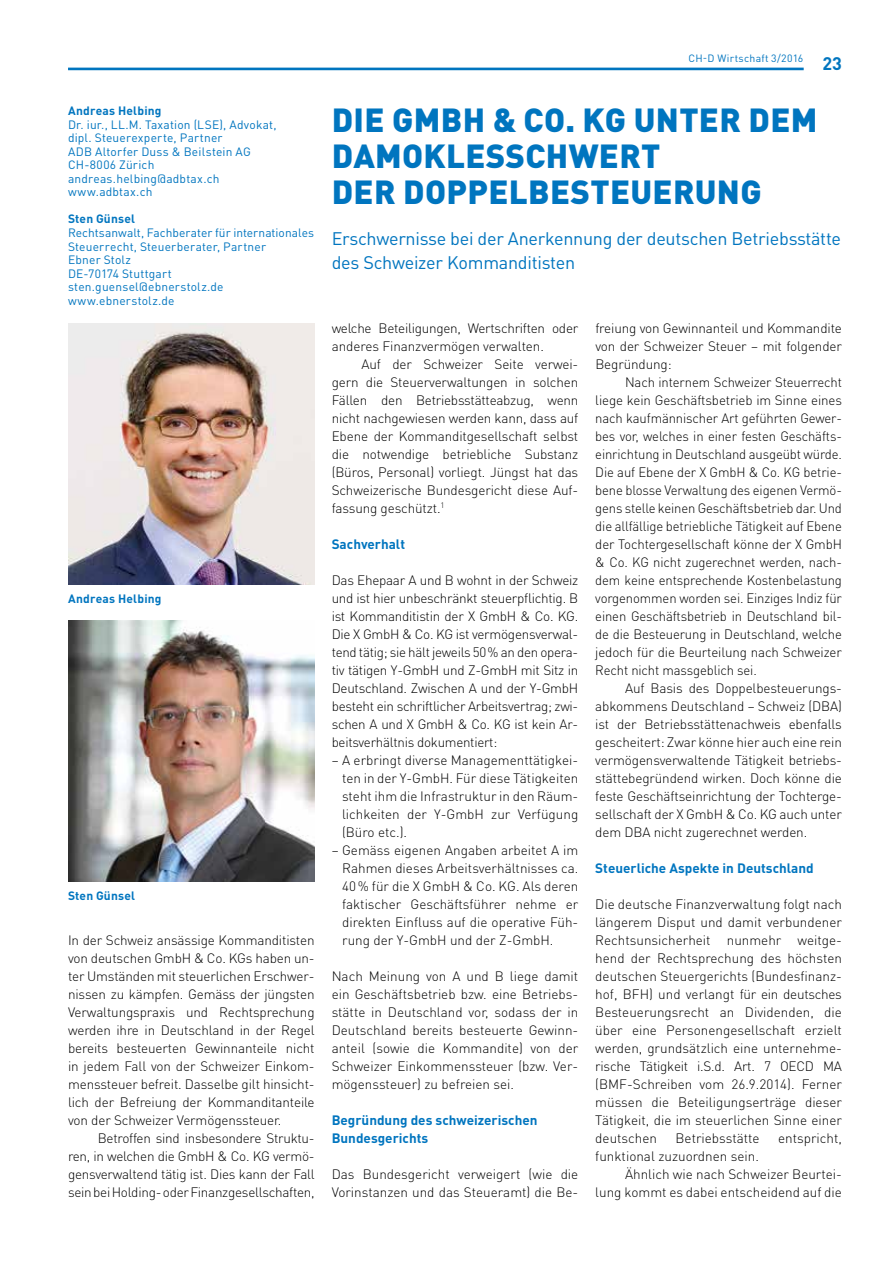
<style>
.page{position:relative;width:893px;height:1263px;background:#fff}
.page>*{position:absolute;margin:0;border:0;box-sizing:border-box;transform-origin:0 0}
.t1{font:900 33px/36px "DIN Pro";letter-spacing:.01em;color:#0075bf}
.t2{font:18px/24px "DIN Pro";letter-spacing:-.015em;color:#0075bf}
.t3{font:700 18px "DIN Pro";color:#0075bf}
.t4{font:300 13.5px/18px "DIN Pro";color:#000;text-align:justify}
.t5{font:700 13.5px/18px "DIN Pro";color:#0075bf}
.t6{font:300 13.5px/18px "DIN Pro";letter-spacing:-.02em;color:#000}
.t7{font:12px/13.5px "DIN Pro";letter-spacing:.015em;color:#0075bf}
.t8{font:700 12px "DIN Pro";letter-spacing:.015em;color:#0075bf}
.t9{font:10.5px "DIN Pro";letter-spacing:.03em;color:#0075bf}
</style>
<div class="page">
<hr style="left:68px;top:68px;width:736px;height:2px;background:#0075bf">
<img style="left:68px;top:323px;width:247px;height:262px">
<img style="left:68px;top:620px;width:247px;height:262px">
<p class="t8" style="left:68px;top:103px;width:95px">Andreas Helbing</p>
<p class="t7" style="left:68px;top:117px;width:210px">Dr. iur., LL.M. Taxation (LSE), Advokat, dipl. Steuerexperte, Partner<br>ADB Altorfer Duss &amp; Beilstein AG<br>CH-8006 Zürich andreas.helbing@adbtax.ch www.adbtax.ch</p>
<p class="t8" style="left:68px;top:211px;width:69px">Sten Günsel</p>
<p class="t7" style="left:68px;top:225px;width:248px">Rechtsanwalt, Fachberater für internationales<br>Steuerrecht, Steuerberater, Partner<br>Ebner Stolz<br>DE-70174 Stuttgart sten.guensel@ebnerstolz.de www.ebnerstolz.de</p>
<p class="t8" style="left:68px;top:590px;width:95px">Andreas Helbing</p>
<p class="t8" style="left:68px;top:887px;width:69px">Sten Günsel</p>
<p class="t4" style="left:68px;top:930px;width:248px">In der Schweiz ansässige Kommanditisten von deutschen GmbH &amp; Co. KGs haben un&shy;ter Umständen mit steuerlichen Erschwer&shy;nissen zu kämpfen. Gemäss der jüngsten Verwaltungspraxis und Rechtsprechung werden ihre in Deutschland in der Regel bereits besteuerten Gewinnanteile nicht in jedem Fall von der Schweizer Einkom&shy;menssteuer befreit. Dasselbe gilt hinsicht&shy;lich der Befreiung der Kommanditanteile von der Schweizer Vermögenssteuer.</p>
<p class="t4" style="left:68px;top:1128px;width:248px;text-indent:30px">Betroffen sind insbesondere Struktu&shy;ren, in welchen die GmbH &amp; Co. KG vermö&shy;gensverwaltend tätig ist. Dies kann der Fall sein bei Holding- oder Finanzgesellschaften,</p>
<p class="t9" style="left:688px;top:51px;width:117px">CH-D Wirtschaft 3/2016</p>
<h2 class="t3" style="left:822px;top:51px;width:21px">23</h2>
<h1 class="t1" style="left:332px;top:100px;width:487px">DIE GMBH &amp; CO. KG UNTER DEM<br>DAMOKLESSCHWERT<br>DER DOPPELBESTEUERUNG</h1>
<h2 class="t2" style="left:332px;top:225px;width:511px">Erschwernisse bei der Anerkennung der deutschen Betriebsstätte des Schweizer Kommanditisten</h2>
<p class="t6" style="left:332px;top:318px;width:248px">welche Beteiligungen, Wertschriften oder anderes Finanzvermögen verwalten.</p>
<p class="t4" style="left:332px;top:354px;width:248px;text-indent:30px">Auf der Schweizer Seite verwei&shy;gern die Steuerverwaltungen in solchen Fällen den Betriebsstätteabzug, wenn nicht nachgewiesen werden kann, dass auf Ebene der Kommanditgesellschaft selbst die notwendige betriebliche Substanz (Büros, Personal) vorliegt. Jüngst hat das Schweizerische Bundesgericht diese Auf&shy;fassung geschützt.<sup>1</sup></p>
<p class="t5" style="left:332px;top:534px;width:75px">Sachverhalt</p>
<p class="t4" style="left:332px;top:570px;width:248px">Das Ehepaar A und B wohnt in der Schweiz und ist hier unbeschränkt steuerpflichtig. B ist Kommanditistin der X GmbH &amp; Co. KG.<br>Die X GmbH &amp; Co. KG ist vermögensverwal&shy;tend tätig; sie hält jeweils 50% an den opera&shy;tiv tätigen Y-GmbH und Z-GmbH mit Sitz in Deutschland. Zwischen A und der Y-GmbH besteht ein schriftlicher Arbeitsvertrag; zwi&shy;schen A und X GmbH &amp; Co. KG ist kein Ar&shy;beitsverhältnis dokumentiert:</p>
<p class="t4" style="left:342px;top:750px;width:238px;text-indent:-10px">– A erbringt diverse Managementtätigkei&shy;ten in der Y-GmbH. Für diese Tätigkeiten steht ihm die Infrastruktur in den Räum&shy;lichkeiten der Y-GmbH zur Verfügung (Büro etc.).</p>
<p class="t4" style="left:342px;top:840px;width:238px;text-indent:-11px">– Gemäss eigenen Angaben arbeitet A im Rahmen dieses Arbeitsverhältnisses ca.<br>40% für die X GmbH &amp; Co. KG. Als deren faktischer Geschäftsführer nehme er direkten Einfluss auf die operative Füh&shy;rung der Y-GmbH und der Z-GmbH.</p>
<p class="t4" style="left:332px;top:966px;width:248px;text-align:left">Nach Meinung von A und B liege damit ein Geschäftsbetrieb bzw. eine Betriebs&shy;stätte in Deutschland vor, sodass der in Deutschland bereits besteuerte Gewinn&shy;anteil (sowie die Kommandite) von der Schweizer Einkommenssteuer (bzw. Ver&shy;mögenssteuer) zu befreien sei.</p>
<p class="t5" style="left:332px;top:1110px;width:207px">Begründung des schweizerischen<br>Bundesgerichts</p>
<p class="t4" style="left:332px;top:1164px;width:248px">Das Bundesgericht verweigert (wie die<br>Vorinstanzen und das Steueramt) die Be-</p>
<p class="t4" style="left:595px;top:318px;width:248px">freiung von Gewinnanteil und Kommandite von der Schweizer Steuer – mit folgender Begründung:</p>
<p class="t4" style="left:595px;top:372px;width:248px;text-indent:30px">Nach internem Schweizer Steuerrecht liege kein Geschäftsbetrieb im Sinne eines nach kaufmännischer Art geführten Gewer&shy;bes vor, welches in einer festen Geschäfts&shy;einrichtung in Deutschland ausgeübt würde.<br>Die auf Ebene der X GmbH &amp; Co. KG betrie&shy;bene blosse Verwaltung des eigenen Vermö&shy;gens stelle keinen Geschäftsbetrieb dar. Und die allfällige betriebliche Tätigkeit auf Ebene der Tochtergesellschaft könne der X GmbH &amp; Co. KG nicht zugerechnet werden, nach&shy;dem keine entsprechende Kostenbelastung vorgenommen worden sei. Einziges Indiz für einen Geschäftsbetrieb in Deutschland bil&shy;de die Besteuerung in Deutschland, welche jedoch für die Beurteilung nach Schweizer Recht nicht massgeblich sei.</p>
<p class="t4" style="left:595px;top:678px;width:248px;text-indent:30px">Auf Basis des Doppelbesteuerungs&shy;abkommens Deutschland – Schweiz (DBA) ist der Betriebsstättenachweis ebenfalls gescheitert: Zwar könne hier auch eine rein vermögensverwaltende Tätigkeit betriebs&shy;stättebegründend wirken. Doch könne die feste Geschäftseinrichtung der Tochterge&shy;sellschaft der X GmbH &amp; Co. KG auch unter dem DBA nicht zugerechnet werden.</p>
<p class="t5" style="left:595px;top:858px;width:220px">Steuerliche Aspekte in Deutschland</p>
<p class="t4" style="left:595px;top:894px;width:248px;text-align:left">Die deutsche Finanzverwaltung folgt nach längerem Disput und damit verbundener Rechtsunsicherheit nunmehr weitge&shy;hend der Rechtsprechung des höchsten deutschen Steuergerichts (Bundesfinanz&shy;hof, BFH) und verlangt für ein deutsches Besteuerungsrecht an Dividenden, die über eine Personengesellschaft erzielt werden, grundsätzlich eine unternehme&shy;rische Tätigkeit i.S.d. Art. 7 OECD MA (BMF-Schreiben vom 26.9.2014). Ferner müssen die Beteiligungserträge dieser Tätigkeit, die im steuerlichen Sinne einer deutschen</p>
<p class="t4" style="left:676px;top:1128px;width:86px">Betriebsstätte</p>
<p class="t4" style="left:778px;top:1128px;width:65px">entspricht,</p>
<p class="t4" style="left:595px;top:1146px;width:165px">funktional zuzuordnen sein.</p>
<p class="t4" style="left:625px;top:1164px;width:218px">Ähnlich wie nach Schweizer Beurtei-</p>
<p class="t4" style="left:595px;top:1182px;width:248px">lung kommt es dabei entscheidend auf die</p>
</div>
